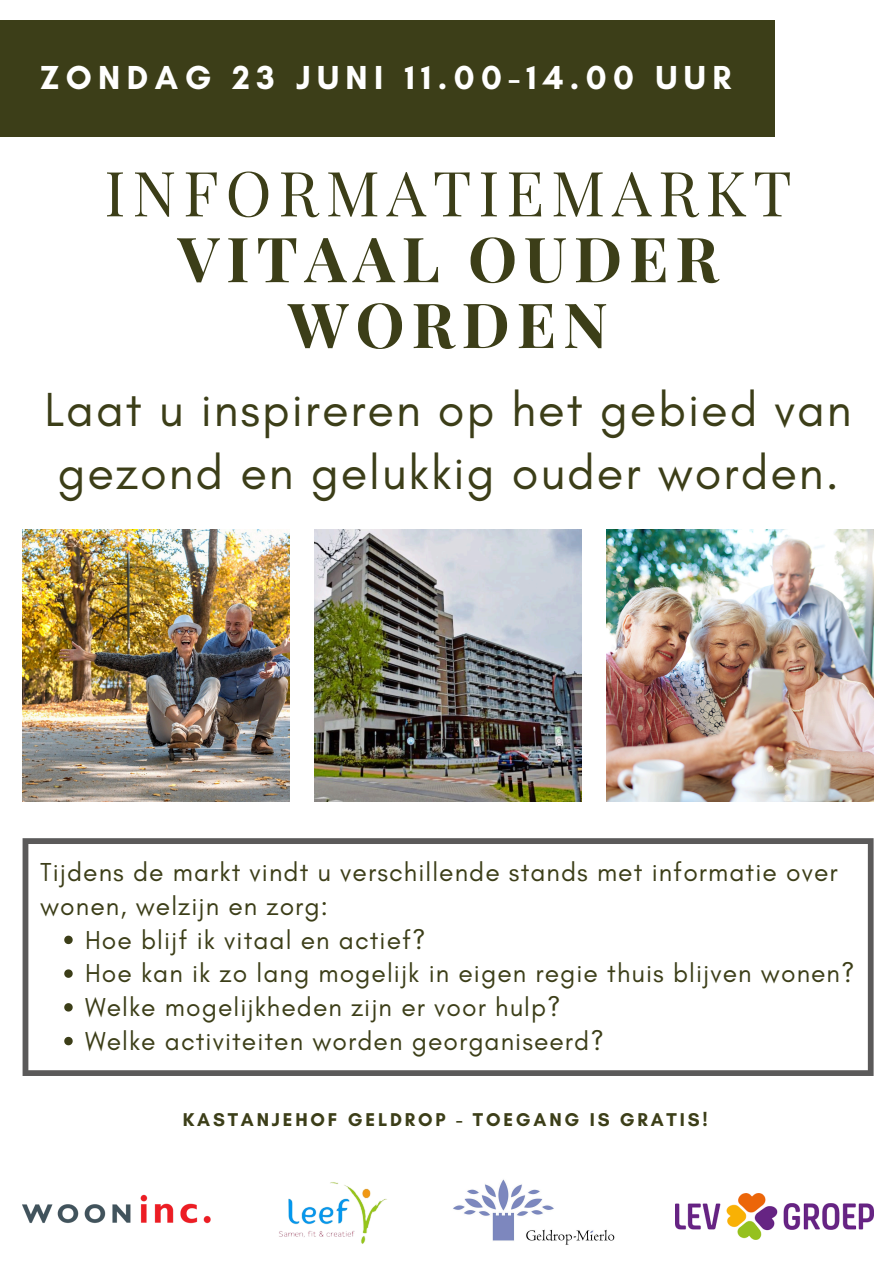
<style>
.page{position:relative;width:893px;height:1263px;background:#fff}
.page>*{position:absolute;margin:0;border:0;box-sizing:border-box;transform-origin:0 0}
.t1{font:700 62.25px/65.8px "Playfair Display SC";letter-spacing:.11em;color:#3c3e18;text-align:center}
.t2{font:48.68px/62.4px "Glacial Indifference";letter-spacing:.04em;color:#3c3e18}
.t3{font:700 33.9px "Glacial Indifference";letter-spacing:.19em;color:#fff}
.t4{font:26.4px/33.8px "Glacial Indifference";letter-spacing:.04em;color:#3c3e18}
.t5{font:700 18.9px "Glacial Indifference";letter-spacing:.15em;color:#3c3e18}
.s1{font-weight:400}
</style>
<div class="page">
<div style="left:0;top:21px;width:774px;height:115px;background:#3c3e18"></div>
<svg style="left:23px;top:838px;width:850px;height:238px"></svg>
<img style="left:675px;top:1193px;width:198px;height:46px">
<img style="left:453px;top:1179px;width:162px;height:66px">
<img style="left:279px;top:1182px;width:108px;height:62px">
<img style="left:23px;top:1195px;width:187px;height:29px">
<img style="left:23px;top:530px;width:267px;height:271px">
<img style="left:314px;top:530px;width:268px;height:271px">
<img style="left:606px;top:530px;width:267px;height:271px">
<svg style="left:64px;top:936px;width:9px;height:8px"></svg>
<svg style="left:64px;top:969px;width:9px;height:9px"></svg>
<svg style="left:64px;top:1003px;width:9px;height:8px"></svg>
<svg style="left:64px;top:1037px;width:9px;height:8px"></svg>
<p class="t3" style="left:40px;top:56px;width:692px">ZONDAG 23 JUNI 11.00-14.00 UUR</p>
<h2 class="t1" style="left:104px;top:158px;width:689px"><span class="s1">INFORMATIEMARKT<br></span>VITAAL OUDER<br>WORDEN</h2>
<h4 class="t2" style="left:44px;top:378px;width:808px">Laat u inspireren op het gebied van gezond en gelukkig ouder worden.</h4>
<p class="t4" style="left:40px;top:855px;width:799px">Tijdens de markt vindt u verschillende stands met informatie over wonen, welzijn en zorg:</p>
<p class="t4" style="left:85px;top:922px;width:342px">Hoe blijf ik vitaal en actief?</p>
<p class="t4" style="left:85px;top:956px;width:771px">Hoe kan ik zo lang mogelijk in eigen regie thuis blijven wonen?</p>
<p class="t4" style="left:85px;top:990px;width:477px">Welke mogelijkheden zijn er voor hulp?</p>
<p class="t4" style="left:85px;top:1024px;width:520px">Welke activiteiten worden georganiseerd?</p>
<p class="t5" style="left:183px;top:1108px;width:526px">KASTANJEHOF GELDROP - TOEGANG IS GRATIS!</p>
</div>
